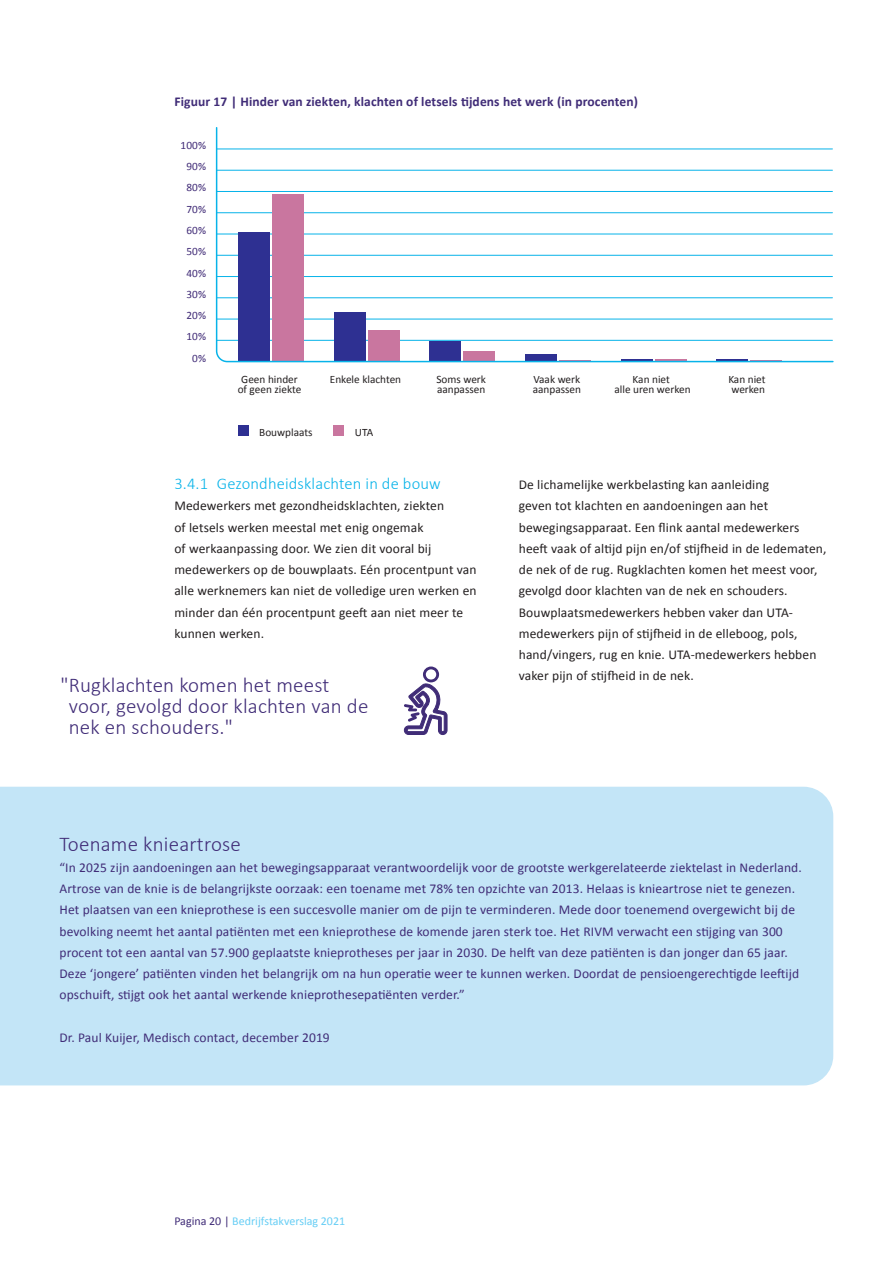
<style>
.page{position:relative;width:893px;height:1263px;background:#fff}
.page>*{position:absolute;margin:0;border:0;box-sizing:border-box;transform-origin:0 0}
.t1{font:300 21px/21.3px "Calibri";letter-spacing:.01em;color:#402c77}
.t2{font:300 16.5px "Calibri";letter-spacing:.01em;color:#07b3e9}
.t3{font:13.5px/21.3px "Calibri";letter-spacing:.01em;color:#402c77}
.t4{font:13.5px/21.3px "Calibri";letter-spacing:.01em;color:#231f20}
.t5{font:700 13.5px "Calibri";letter-spacing:.01em;color:#402c77}
.t6{font:12px "Calibri";color:#67cef5}
.t7{font:11.25px/10.6px "Calibri";color:#231f20}
.t8{font:11.25px "Calibri";letter-spacing:.01em;color:#412c77}
.s1{color:#402c77}
</style>
<div class="page">
<div style="left:238px;top:425px;width:11px;height:11px;background:#2e3092"></div>
<div style="left:334px;top:425px;width:10px;height:11px;background:#c9769f"></div>
<svg style="left:215px;top:128px;width:618px;height:235px"></svg>
<div style="left:0;top:787px;width:833px;height:298px;background:#c3e5f7"></div>
<svg style="left:404px;top:666px;width:43px;height:69px"></svg>
<p class="t5" style="left:174px;top:93px;width:465px">Figuur 17 | Hinder van ziekten, klachten of letsels tijdens het werk (in procenten)</p>
<p class="t8" style="left:181px;top:138px;width:27px">100%</p>
<p class="t8" style="left:186px;top:159px;width:21px">90%</p>
<p class="t8" style="left:186px;top:181px;width:21px">80%</p>
<p class="t8" style="left:186px;top:202px;width:21px">70%</p>
<p class="t8" style="left:186px;top:223px;width:21px">60%</p>
<p class="t8" style="left:186px;top:245px;width:21px">50%</p>
<p class="t8" style="left:186px;top:266px;width:21px">40%</p>
<p class="t8" style="left:186px;top:287px;width:21px">30%</p>
<p class="t8" style="left:186px;top:308px;width:21px">20%</p>
<p class="t8" style="left:186px;top:330px;width:21px">10%</p>
<p class="t8" style="left:192px;top:351px;width:15px">0%</p>
<p class="t7" style="left:238px;top:373px;width:65px;text-align:center">Geen hinder of geen ziekte</p>
<p class="t7" style="left:330px;top:373px;width:73px">Enkele klachten</p>
<p class="t7" style="left:436px;top:373px;width:51px">Soms werk aanpassen</p>
<p class="t7" style="left:533px;top:373px;width:50px">Vaak werk aanpassen</p>
<p class="t7" style="left:614px;top:373px;width:78px;text-align:center">Kan niet<br>alle uren werken</p>
<p class="t7" style="left:259px;top:426px;width:55px">Bouwplaats</p>
<p class="t7" style="left:355px;top:426px;width:20px">UTA</p>
<p class="t7" style="left:728px;top:373px;width:39px">Kan niet werken</p>
<p class="t2" style="left:174px;top:473px;width:268px">3.4.1 Gezondheidsklachten in de bouw</p>
<p class="t4" style="left:174px;top:494px;width:304px">Medewerkers met gezondheidsklachten, ziekten<br>of letsels werken meestal met enig ongemak<br>of werkaanpassing door. We zien dit vooral bij medewerkers op de bouwplaats. Eén procentpunt van alle werknemers kan niet de volledige uren werken en minder dan één procentpunt geeft aan niet meer te kunnen werken.</p>
<h1 class="t1" style="left:69px;top:674px;width:301px;text-indent:-8px">"Rugklachten komen het meest voor, gevolgd door klachten van de nek en schouders."</h1>
<p class="t4" style="left:519px;top:473px;width:309px">De lichamelijke werkbelasting kan aanleiding<br>geven tot klachten en aandoeningen aan het bewegingsapparaat. Een flink aantal medewerkers heeft vaak of altijd pijn en/of stijfheid in de ledematen, de nek of de rug. Rugklachten komen het meest voor, gevolgd door klachten van de nek en schouders.<br>Bouwplaatsmedewerkers hebben vaker dan UTA&shy;medewerkers pijn of stijfheid in de elleboog, pols, hand/vingers, rug en knie. UTA-medewerkers hebben vaker pijn of stijfheid in de nek.</p>
<h1 class="t1" style="left:60px;top:833px;width:183px">Toename knieartrose</h1>
<p class="t3" style="left:60px;top:856px;width:744px">“In 2025 zijn aandoeningen aan het bewegingsapparaat verantwoordelijk voor de grootste werkgerelateerde ziektelast in Nederland.<br>Artrose van de knie is de belangrijkste oorzaak: een toename met 78% ten opzichte van 2013. Helaas is knieartrose niet te genezen.<br>Het plaatsen van een knieprothese is een succesvolle manier om de pijn te verminderen. Mede door toenemend overgewicht bij de bevolking neemt het aantal patiënten met een knieprothese de komende jaren sterk toe. Het RIVM verwacht een stijging van 300 procent tot een aantal van 57.900 geplaatste knieprotheses per jaar in 2030. De helft van deze patiënten is dan jonger dan 65 jaar.<br>Deze ‘jongere’ patiënten vinden het belangrijk om na hun operatie weer te kunnen werken. Doordat de pensioengerechtigde leeftijd opschuift, stijgt ook het aantal werkende knieprothesepatiënten verder.”</p>
<p class="t3" style="left:60px;top:1026px;width:272px">Dr. Paul Kuijer, Medisch contact, december 2019</p>
<p class="t6" style="left:174px;top:1213px;width:172px"><span class="s1">Pagina 20 |</span> Bedrijfstakverslag 2021</p>
</div>
